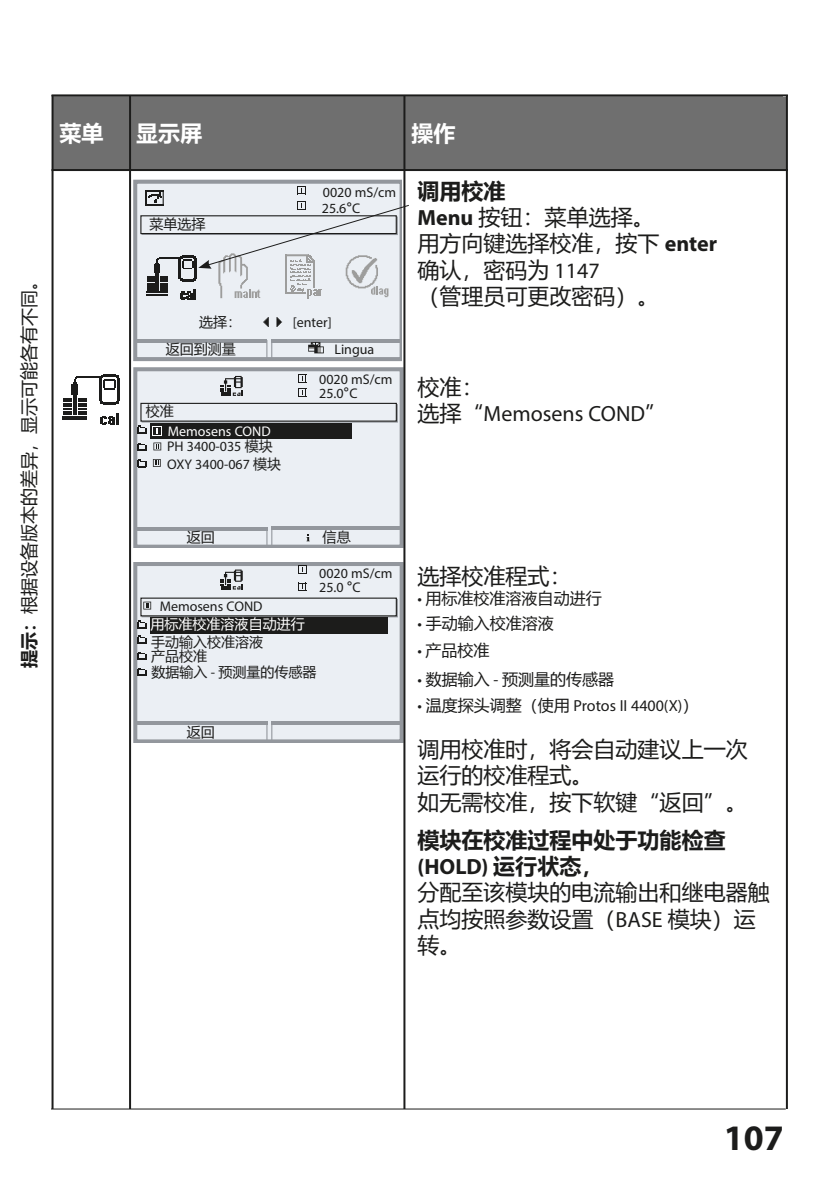
<style>
.page{position:relative;width:834px;height:1191px;background:#fff}
.page>*{position:absolute;margin:0;border:0;box-sizing:border-box;transform-origin:0 0}
.t1{font:700 36px "Vgwqdp Myriad Pro";color:#1c1c1b}
.t2{font:22px/26.4px "Bxddbl Microsoft Ya Hei";color:#1c1c1b}
.Normal_fett{font:700 22px/26.4px "Fjthbp Microsoft Ya Hei";color:#1c1c1b}
.t3{font:22px "Wrgkly Myriad Pro";color:#1c1c1b}
.Tabellentitel_negativ{font:700 22px "Fjthbp Microsoft Ya Hei";color:#fff}
.Minitext{font:18px "Bxddbl Microsoft Ya Hei";color:#1c1c1b}
.Minitext-2{font:16px "Bxddbl Microsoft Ya Hei";color:#1c1c1b}
.Minitext-3{font:16px "Wrgkly Myriad Pro";color:#1c1c1b}
.Display{font:14px "Wrgkly Myriad Pro";color:#1c1c1b}
.Display-2{font:14px "Bxddbl Microsoft Ya Hei";color:#1c1c1b}
.Display_negativ{font:14px "Wrgkly Myriad Pro";color:#fff}
.Display_negativ-2{font:14px "Bxddbl Microsoft Ya Hei";color:#fff}
.Display_zentriert{font:14px "Bxddbl Microsoft Ya Hei";color:#1c1c1b}
.s1{font-family:"Fjthbp Microsoft Ya Hei";font-weight:700}
.s2{font-family:"Vgwqdp Myriad Pro";font-weight:700}
.s3{font-family:"Wrgkly Myriad Pro"}
.s4{font-family:"Gpslhb Microsoft Ya Hei"}
.s5{font-family:"Bxddbl Microsoft Ya Hei"}
.s6{font-family:"Vgwqdp Myriad Pro"}
</style>
<div class="page">
<hr style="left:51px;top:1108px;width:734px;height:1px;background:#1c1c1b">
<hr style="left:53px;top:96px;width:729px;height:2px;background:#1c1c1b">
<div style="left:54px;top:97px;width:78px;height:72px;background:#6f6f6f"></div>
<div style="left:130px;top:97px;width:273px;height:72px;background:#6f6f6f"></div>
<div style="left:405px;top:97px;width:380px;height:72px;background:#6f6f6f"></div>
<div style="left:71px;top:384px;width:7px;height:10px;background:#1c1c1b"></div>
<svg style="left:73px;top:378px;width:3px;height:6px"></svg>
<hr style="left:76px;top:376px;width:27px;height:2px;background:#1c1c1b">
<hr style="left:73px;top:394px;width:3px;height:21px;background:#1c1c1b">
<svg style="left:63px;top:398px;width:24px;height:19px"></svg>
<hr style="left:63px;top:418px;width:24px;height:2px;background:#1c1c1b">
<svg style="left:101px;top:374px;width:17px;height:15px"></svg>
<hr style="left:117px;top:378px;width:3px;height:23px;background:#1c1c1b">
<svg style="left:100px;top:401px;width:18px;height:3px"></svg>
<hr style="left:99px;top:377px;width:3px;height:24px;background:#1c1c1b">
<svg style="left:101px;top:413px;width:17px;height:12px"></svg>
<hr style="left:52px;top:95px;width:2px;height:1014px;background:#1c1c1b">
<hr style="left:51px;top:169px;width:736px;height:2px;background:#1c1c1b">
<hr style="left:51px;top:94px;width:736px;height:2px;background:#1c1c1b">
<svg style="left:131px;top:178px;width:270px;height:184px"></svg>
<svg style="left:133px;top:180px;width:268px;height:181px;background:#b2b6bc"></svg>
<hr style="left:135px;top:339px;width:132px;height:3px;background:#93979d">
<svg style="left:140px;top:186px;width:269px;height:174px;background:#dadee2"></svg>
<div style="left:135px;top:369px;width:266px;height:177px;background:#ebeff4"></div>
<div style="left:133px;top:367px;width:270px;height:181px;border:4px solid #93979d"></div>
<hr style="left:135px;top:527px;width:132px;height:3px;background:#93979d">
<svg style="left:220px;top:376px;width:23px;height:20px"></svg>
<svg style="left:298px;top:374px;width:8px;height:22px"></svg>
<div style="left:135px;top:564px;width:266px;height:177px;background:#ebeff4"></div>
<div style="left:133px;top:562px;width:270px;height:180px;border:4px solid #93979d"></div>
<hr style="left:135px;top:721px;width:132px;height:4px;background:#93979d">
<svg style="left:298px;top:582px;width:8px;height:9px"></svg>
<svg style="left:220px;top:569px;width:23px;height:20px"></svg>
<svg style="left:298px;top:565px;width:9px;height:9px"></svg>
<svg style="left:137px;top:598px;width:265px;height:144px"></svg>
<div style="left:150px;top:617px;width:237px;height:16px;background:#1c1c1b"></div>
<hr style="left:129px;top:95px;width:2px;height:1014px;background:#1c1c1b">
<hr style="left:403px;top:95px;width:2px;height:1014px;background:#1c1c1b">
<hr style="left:785px;top:95px;width:2px;height:1014px;background:#1c1c1b">
<svg style="left:137px;top:403px;width:265px;height:145px"></svg>
<p class="Minitext" style="left:17px;top:668px;width:397px;rotate:-90deg"><span class="s1">提示：</span>根据设备版本的差异，显示可能各有不同。</p>
<p class="Tabellentitel_negativ" style="left:60px;top:118px;width:45px">菜单</p>
<p class="Tabellentitel_negativ" style="left:136px;top:118px;width:67px">显示屏</p>
<p class="Tabellentitel_negativ" style="left:411px;top:118px;width:45px">操作</p>
<p class="Normal_fett" style="left:417px;top:177px;width:89px">调用校准</p>
<p class="t2" style="left:417px;top:203px;width:239px"><span class="s2">Menu</span> 按钮：菜单选择。</p>
<p class="t2" style="left:417px;top:230px;width:301px">用方向键选择校准，按下 <span class="s2">enter</span>确认，密码为 <span class="s3">1147</span></p>
<p class="t2" style="left:417px;top:282px;width:243px">（管理员可更改密码）。</p>
<p class="Display" style="left:323px;top:184px;width:75px">0020 mS/cm</p>
<p class="Display" style="left:322px;top:200px;width:40px">25.6<span class="s4">°</span>C</p>
<p class="Display-2" style="left:149px;top:214px;width:57px">菜单选择</p>
<p class="Display-2" style="left:199px;top:312px;width:43px">选择：</p>
<p class="Display" style="left:293px;top:314px;width:40px">[enter]</p>
<p class="Display-2" style="left:166px;top:340px;width:71px">返回到测量</p>
<p class="Display-2" style="left:146px;top:401px;width:29px">校准</p>
<p class="Display_negativ" style="left:168px;top:422px;width:104px">Memosens COND</p>
<p class="Display" style="left:167px;top:455px;width:116px">OXY 3400-067 <span class="s5">模块</span></p>
<p class="Display" style="left:167px;top:438px;width:107px">PH 3400-035 <span class="s5">模块</span></p>
<p class="Display" style="left:334px;top:341px;width:41px">Lingua</p>
<p class="Display" style="left:319px;top:370px;width:75px">0020 mS/cm</p>
<p class="Display" style="left:319px;top:384px;width:40px">25.0<span class="s4">°</span>C</p>
<p class="Display-2" style="left:187px;top:528px;width:29px">返回</p>
<p class="Display" style="left:160px;top:597px;width:104px">Memosens COND</p>
<p class="Display_negativ-2" style="left:150px;top:615px;width:156px">用标准校准溶液自动进行</p>
<p class="Display-2" style="left:322px;top:527px;width:29px">信息</p>
<p class="Display" style="left:319px;top:564px;width:75px">0020 mS/cm</p>
<p class="Display" style="left:319px;top:579px;width:43px">25.0 <span class="s4">°</span>C</p>
<p class="Display-2" style="left:151px;top:632px;width:114px">手动输入校准溶液</p>
<p class="Display-2" style="left:151px;top:647px;width:57px">产品校准</p>
<p class="Display-2" style="left:151px;top:662px;width:166px">数据输入 <span class="s3">-</span> 预测量的传感器</p>
<p class="Display_zentriert" style="left:187px;top:722px;width:29px">返回</p>
<p class="t2" style="left:417px;top:373px;width:67px">校准：</p>
<p class="t3" style="left:417px;top:400px;width:251px"><span class="s5">选择“</span>Memosens COND<span class="s5">”</span></p>
<p class="t2" style="left:417px;top:562px;width:155px">选择校准程式：</p>
<p class="Minitext-2" style="left:417px;top:587px;width:186px"><span class="s3">•</span> 用标准校准溶液自动进行</p>
<p class="Minitext-2" style="left:417px;top:612px;width:138px"><span class="s3">•</span> 手动输入校准溶液</p>
<p class="Minitext-2" style="left:417px;top:639px;width:74px"><span class="s3">•</span> 产品校准</p>
<p class="Minitext-2" style="left:417px;top:668px;width:198px"><span class="s3">•</span> 数据输入 <span class="s3">-</span> 预测量的传感器</p>
<p class="Minitext-3" style="left:417px;top:695px;width:282px">• <span class="s5">温度探头调整（使用</span> Protos II 4400(X)<span class="s5">）</span></p>
<p class="t2" style="left:417px;top:735px;width:331px">调用校准时，将会自动建议上一次运行的校准程式。<br>如无需校准，按下软键“返回”。</p>
<p class="Normal_fett" style="left:417px;top:825px;width:309px">模块在校准过程中处于功能检查<span class="s6">(HOLD)</span> 运行状态，</p>
<p class="t2" style="left:417px;top:878px;width:353px">分配至该模块的电流输出和继电器触点均按照参数设置（<span class="s3">BASE</span> 模块）运转。</p>
<h1 class="t1" style="left:723px;top:1114px;width:61px">107</h1>
</div>
